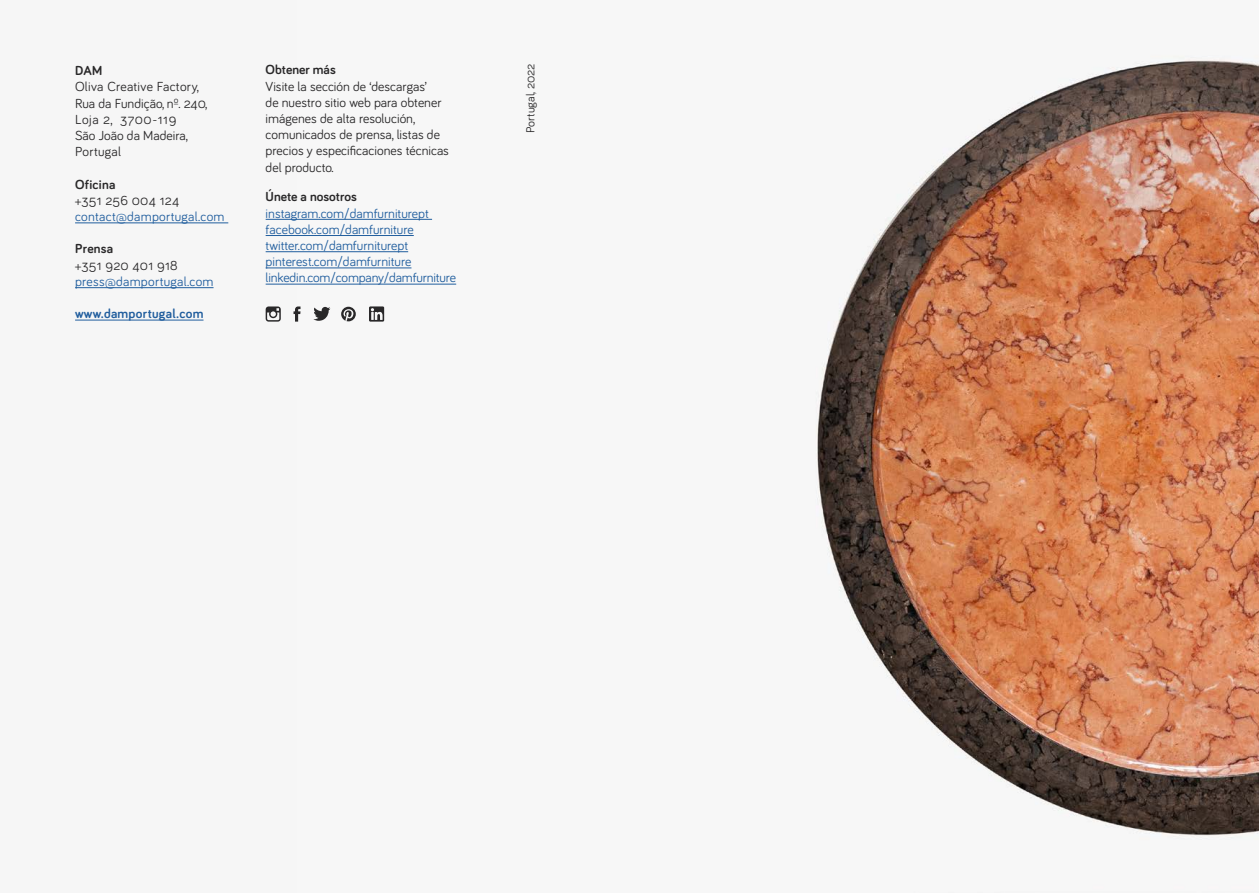
<style>
.page{position:relative;width:1259px;height:893px;background:#f6f6f6}
.page>*{position:absolute;margin:0;border:0;box-sizing:border-box;transform-origin:0 0}
.t1{font:13.5px/16.2px "Bariol";color:#292829}
.t2{font:13.5px/16.2px "Bariol";color:#215e9e}
.t3{font:13.5px/16.2px "Bariol";letter-spacing:.02em;color:#292829}
.t4{font:13.5px "Bariol";letter-spacing:.02em;color:#215e9e}
.t5{font:700 13.5px "Bariol";color:#292829}
.t6{font:700 13.5px "Bariol";letter-spacing:.02em;color:#215e9e}
.t7{font:700 13.5px "Bariol";letter-spacing:.02em;color:#292829}
.t8{font:12px "Bariol";color:#292829}
</style>
<div class="page">
<img style="left:298px;top:60px;width:961px;height:776px">
<hr style="left:75px;top:223px;width:153px;height:1px;background:#215e9e">
<hr style="left:75px;top:287px;width:138px;height:1px;background:#215e9e">
<hr style="left:75px;top:320px;width:128px;height:1px;background:#215e9e">
<hr style="left:266px;top:219px;width:166px;height:1px;background:#215e9e">
<hr style="left:266px;top:235px;width:148px;height:1px;background:#215e9e">
<hr style="left:266px;top:251px;width:142px;height:1px;background:#215e9e">
<hr style="left:266px;top:268px;width:145px;height:1px;background:#215e9e">
<hr style="left:266px;top:284px;width:190px;height:1px;background:#215e9e">
<svg style="left:293px;top:306px;width:7px;height:16px"></svg>
<svg style="left:341px;top:307px;width:15px;height:14px"></svg>
<svg style="left:313px;top:307px;width:17px;height:14px"></svg>
<svg style="left:266px;top:306px;width:15px;height:16px"></svg>
<svg style="left:369px;top:306px;width:15px;height:16px"></svg>
<p class="t5" style="left:75px;top:61px;width:29px">DAM</p>
<p class="t3" style="left:75px;top:78px;width:134px">Oliva Creative Factory,<br>Rua da Fundição, nº. 240,<br>Loja 2, 3700-119<br>São João da Madeira,<br>Portugal</p>
<p class="t7" style="left:75px;top:175px;width:42px">Oficina</p>
<p class="t3" style="left:75px;top:192px;width:106px">+351 256 004 124</p>
<p class="t4" style="left:75px;top:207px;width:151px">contact@damportugal.com</p>
<p class="t5" style="left:75px;top:240px;width:40px">Prensa</p>
<p class="t3" style="left:75px;top:256px;width:104px">+351 920 401 918</p>
<p class="t4" style="left:75px;top:272px;width:140px">press@damportugal.com</p>
<p class="t6" style="left:75px;top:304px;width:130px">www.damportugal.com</p>
<p class="t5" style="left:266px;top:61px;width:72px">Obtener más</p>
<p class="t1" style="left:266px;top:77px;width:185px">Visite la sección de ‘descargas’<br>de nuestro sitio web para obtener imágenes de alta resolución, comunicados de prensa, listas de precios y especificaciones técnicas del producto.</p>
<p class="t5" style="left:266px;top:188px;width:93px">Únete a nosotros</p>
<p class="t2" style="left:266px;top:204px;width:192px">instagram.com/damfurniturept facebook.com/damfurniture twitter.com/damfurniturept pinterest.com/damfurniture linkedin.com/company/damfurniture</p>
<p class="t8" style="left:522px;top:133px;width:71px;rotate:-90deg">Portugal, 2022</p>
</div>
